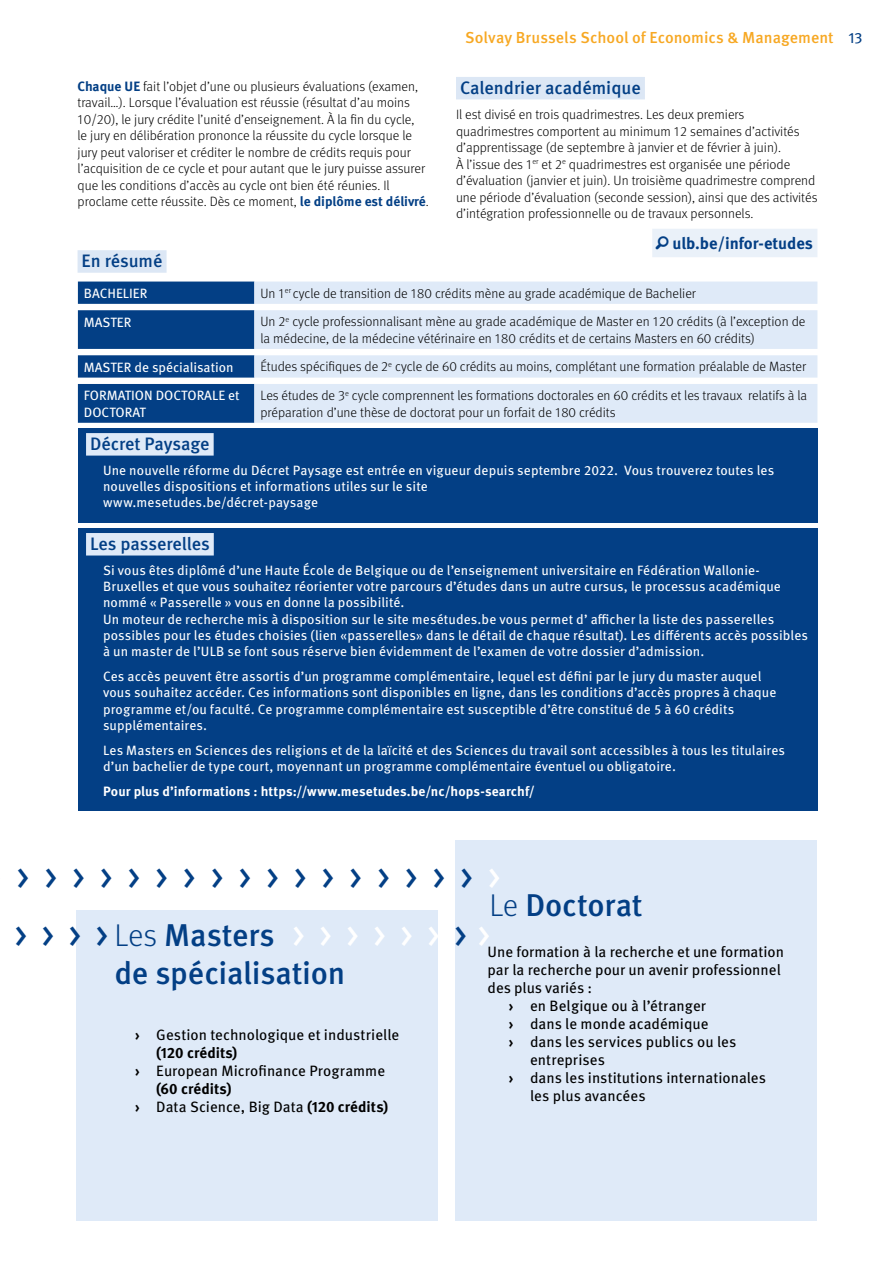
<style>
.page{position:relative;width:893px;height:1263px;background:#fff}
.page>*{position:absolute;margin:0;border:0;box-sizing:border-box;transform-origin:0 0}
.t1{font:36px/58.1px "Meta Pro";color:#033f85}
.t2{font:36px "Meta Pro";color:#fff}
.t3{font:500 31.5px/37.8px "Meta Pro";letter-spacing:-.01em;color:#033f85}
.t4{font:500 18px "Meta Pro";color:#033f85}
.t5{font:700 16.5px "Meta Pro";color:#033f85}
.t6{font:500 15.9px "Meta Pro";color:#f7a823}
.t7{font:15px "Meta Pro";color:#000}
.t8{font:700 15px "Meta Pro";color:#000}
.t9{font:300 13.5px/16.5px "Meta Pro";color:#000}
.t10{font:13.5px/16.2px "Meta Pro";letter-spacing:.005em;color:#fff}
.t11{font:700 13.5px "Meta Pro";letter-spacing:.005em;color:#fff}
.s1{font-weight:400;font-size:15px;color:#033f85}
.s2{font-weight:700;color:#033f85}
.s3{color:#fff}
.s4{font-weight:300}
.s5{color:#033f85}
.s6{font-weight:700}
</style>
<div class="page">
<div style="left:77px;top:910px;width:361px;height:310px;background:#dfeaf8"></div>
<div style="left:455px;top:840px;width:361px;height:380px;background:#dfeaf8"></div>
<svg style="left:78px;top:282px;width:176px;height:141px;background:#255995"></svg>
<svg style="left:254px;top:282px;width:563px;height:141px;background:#e3ecf8"></svg>
<div style="left:78px;top:250px;width:89px;height:23px;background:#dce7f5"></div>
<div style="left:78px;top:528px;width:739px;height:283px;background:#033f85"></div>
<div style="left:86px;top:533px;width:128px;height:22px;background:#dfeaf8"></div>
<div style="left:78px;top:428px;width:739px;height:94px;background:#033f85"></div>
<div style="left:86px;top:433px;width:128px;height:23px;background:#dfeaf8"></div>
<div style="left:456px;top:77px;width:189px;height:22px;background:#dce7f5"></div>
<div style="left:652px;top:229px;width:165px;height:28px;background:#eaf1f9"></div>
<p class="t6" style="left:465px;top:25px;width:399px">Solvay Brussels School of Economics &amp; Management <span class="s1">13</span></p>
<p class="t9" style="left:78px;top:77px;width:353px"><span class="s2">Chaque UE</span> fait l’objet d’une ou plusieurs évaluations (examen, travail…). Lorsque l’évaluation est réussie (résultat d’au moins 10/20), le jury crédite l’unité d’enseignement. À la fin du cycle,<br>le jury en délibération prononce la réussite du cycle lorsque le jury peut valoriser et créditer le nombre de crédits requis pour l’acquisition de ce cycle et pour autant que le jury puisse assurer que les conditions d’accès au cycle ont bien été réunies. Il proclame cette réussite. Dès ce moment, <span class="s2">le diplôme est délivré</span>.</p>
<h3 class="t4" style="left:460px;top:74px;width:182px">Calendrier académique</h3>
<p class="t9" style="left:456px;top:106px;width:363px">Il est divisé en trois quadrimestres. Les deux premiers quadrimestres comportent au minimum 12 semaines d’activités d’apprentissage (de septembre à janvier et de février à juin).<br>À l’issue des 1<sup>er</sup> et 2<sup>e</sup> quadrimestres est organisée une période d’évaluation (janvier et juin). Un troisième quadrimestre comprend une période d’évaluation (seconde session), ainsi que des activités d’intégration professionnelle ou de travaux personnels.</p>
<p class="t5" style="left:672px;top:230px;width:142px">ulb.be/infor-etudes</p>
<h3 class="t4" style="left:82px;top:247px;width:82px">En résumé</h3>
<p class="t10" style="left:84px;top:284px;width:65px">BACHELIER</p>
<p class="t9" style="left:260px;top:284px;width:437px">Un 1<sup>er</sup> cycle de transition de 180 crédits mène au grade académique de Bachelier</p>
<p class="t10" style="left:84px;top:313px;width:49px">MASTER</p>
<p class="t9" style="left:260px;top:313px;width:546px">Un 2<sup>e</sup> cycle professionnalisant mène au grade académique de Master en 120 crédits (à l’exception de la médecine, de la médecine vétérinaire en 180 crédits et de certains Masters en 60 crédits)</p>
<p class="t10" style="left:84px;top:358px;width:151px">MASTER de spécialisation</p>
<p class="t9" style="left:260px;top:358px;width:547px">Études spécifiques de 2<sup>e</sup> cycle de 60 crédits au moins, complétant une formation préalable de Master</p>
<p class="t10" style="left:84px;top:386px;width:157px">FORMATION DOCTORALE et<br>DOCTORAT</p>
<p class="t9" style="left:260px;top:387px;width:548px">Les études de 3<sup>e</sup> cycle comprennent les formations doctorales en 60 crédits et les travaux relatifs à la préparation d’une thèse de doctorat pour un forfait de 180 crédits</p>
<h3 class="t4" style="left:90px;top:430px;width:121px">Décret Paysage</h3>
<p class="t10" style="left:103px;top:461px;width:673px">Une nouvelle réforme du Décret Paysage est entrée en vigueur depuis septembre 2022. Vous trouverez toutes les nouvelles dispositions et informations utiles sur le site<br>www.mesetudes.be/décret-paysage</p>
<h3 class="t4" style="left:90px;top:530px;width:121px">Les passerelles</h3>
<p class="t10" style="left:103px;top:561px;width:706px">Si vous êtes diplômé d’une Haute École de Belgique ou de l’enseignement universitaire en Fédération Wallonie-Bruxelles et que vous souhaitez réorienter votre parcours d’études dans un autre cursus, le processus académique nommé « Passerelle » vous en donne la possibilité.<br>Un moteur de recherche mis à disposition sur le site mesétudes.be vous permet d’ afficher la liste des passerelles possibles pour les études choisies (lien «passerelles» dans le détail de chaque résultat). Les différents accès possibles à un master de l’ULB se font sous réserve bien évidemment de l’examen de votre dossier d’admission.</p>
<p class="t10" style="left:103px;top:667px;width:675px">Ces accès peuvent être assortis d’un programme complémentaire, lequel est défini par le jury du master auquel vous souhaitez accéder. Ces informations sont disponibles en ligne, dans les conditions d’accès propres à chaque programme et/ou faculté. Ce programme complémentaire est susceptible d’être constitué de 5 à 60 crédits supplémentaires.</p>
<p class="t10" style="left:103px;top:741px;width:683px">Les Masters en Sciences des religions et de la laïcité et des Sciences du travail sont accessibles à tous les titulaires d’un bachelier de type court, moyennant un programme complémentaire éventuel ou obligatoire.</p>
<p class="t11" style="left:103px;top:781px;width:433px">Pour plus d’informations : https://www.mesetudes.be/nc/hops-searchf/</p>
<h1 class="t1" style="left:14px;top:845px;width:487px">&gt;&gt;&gt;&gt;&gt;&gt;&gt;&gt;&gt;&gt;&gt;&gt;&gt;&gt;&gt;&gt;&gt;<span class="s3">&gt; </span>&gt;&gt;&gt;&gt;</h1>
<h2 class="t3" style="left:489px;top:884px;width:155px"><span class="s4">Le</span> Doctorat</h2>
<h2 class="t3" style="left:114px;top:914px;width:232px"><span class="s4">Les</span> Masters<br>de spécialisation</h2>
<h1 class="t2" style="left:292px;top:907px;width:199px">&gt;&gt;&gt;&gt;&gt;&gt;<span class="s5">&gt;</span>&gt;</h1>
<p class="t7" style="left:488px;top:940px;width:298px">Une formation à la recherche et une formation</p>
<p class="t7" style="left:488px;top:958px;width:295px">par la recherche pour un avenir professionnel</p>
<p class="t7" style="left:488px;top:976px;width:106px">des plus variés :</p>
<p class="t7" style="left:509px;top:994px;width:199px"><span class="s6">›</span> en Belgique ou à l’étranger</p>
<p class="t7" style="left:509px;top:1012px;width:201px"><span class="s6">›</span> dans le monde académique</p>
<p class="t7" style="left:509px;top:1030px;width:229px"><span class="s6">›</span> dans les services publics ou les</p>
<p class="t7" style="left:530px;top:1048px;width:76px">entreprises</p>
<p class="t7" style="left:509px;top:1066px;width:259px"><span class="s6">›</span> dans les institutions internationales</p>
<p class="t7" style="left:530px;top:1084px;width:117px">les plus avancées</p>
<p class="t7" style="left:135px;top:1023px;width:266px"><span class="s6">›</span> Gestion technologique et industrielle</p>
<p class="t8" style="left:156px;top:1041px;width:83px">(120 crédits)</p>
<p class="t7" style="left:135px;top:1059px;width:252px"><span class="s6">›</span> European Microfinance Programme</p>
<p class="t8" style="left:156px;top:1077px;width:77px">(60 crédits)</p>
<p class="t7" style="left:135px;top:1095px;width:255px"><span class="s6">›</span> Data Science, Big Data <span class="s6">(120 crédits)</span></p>
</div>
